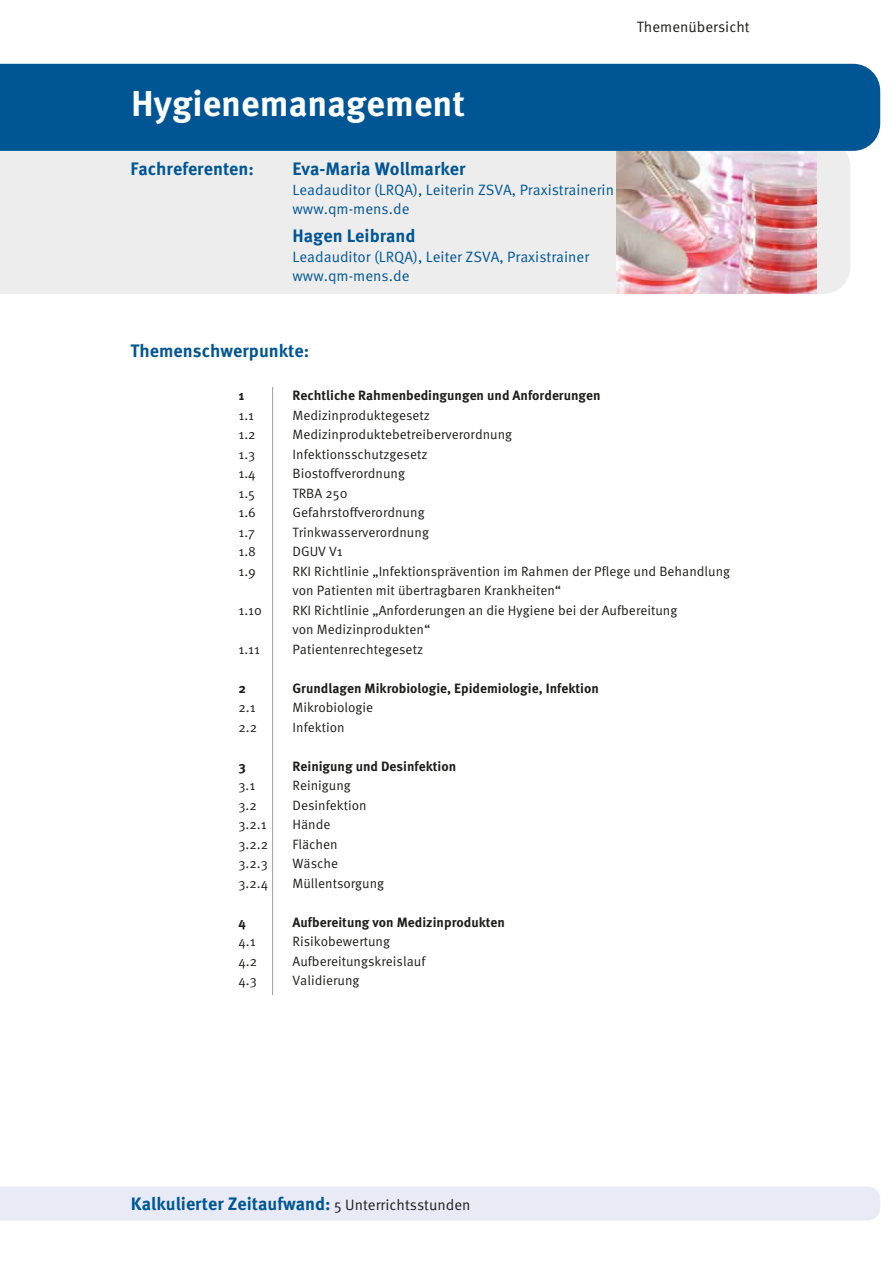
<style>
.page{position:relative;width:893px;height:1263px;background:#fff}
.page>*{position:absolute;margin:0;border:0;box-sizing:border-box;transform-origin:0 0}
.t1{font:700 36px "Meta OT";color:#fff}
.t2{font:700 18px "Meta OT";color:#005694}
.t3{font:15px/19.5px "Meta OT Norm";color:#005694}
.t4{font:15px "Meta OT Norm";color:#1d1d1b}
.t5{font:13.5px/19.5px "Meta OT Norm";color:#1d1d1b}
.t6{font:700 13.5px "Meta OT";color:#1d1d1b}
.s1{font-family:"Meta OT Norm";font-weight:400;font-size:15px;color:#1d1d1b}
</style>
<div class="page">
<div style="left:0;top:151px;width:850px;height:143px;background:#ededed"></div>
<img style="left:617px;top:151px;width:199px;height:143px">
<div style="left:0;top:64px;width:880px;height:87px;background:#005694"></div>
<div style="left:0;top:1186px;width:880px;height:34px;background:#e8ebf5"></div>
<hr style="left:272px;top:387px;width:1px;height:608px;background:#9d9d9c">
<h1 class="t1" style="left:131px;top:81px;width:335px">Hygienemanagement</h1>
<h2 class="t2" style="left:130px;top:157px;width:125px">Fachreferenten:</h2>
<h2 class="t2" style="left:292px;top:157px;width:175px">Eva-Maria Wollmarker</h2>
<p class="t3" style="left:292px;top:180px;width:323px">Leadauditor (LRQA), Leiterin ZSVA, Praxistrainerin www.qm-mens.de</p>
<h2 class="t2" style="left:292px;top:224px;width:125px">Hagen Leibrand</h2>
<p class="t3" style="left:292px;top:247px;width:298px">Leadauditor (LRQA), Leiter ZSVA, Praxistrainer www.qm-mens.de</p>
<p class="t4" style="left:637px;top:18px;width:114px">Themenübersicht</p>
<h2 class="t2" style="left:130px;top:339px;width:180px">Themenschwerpunkte:</h2>
<p class="t6" style="left:238px;top:387px;width:7px">1</p>
<p class="t6" style="left:292px;top:387px;width:310px">Rechtliche Rahmenbedingungen und Anforderungen</p>
<p class="t5" style="left:238px;top:406px;width:17px">1.1</p>
<p class="t5" style="left:292px;top:406px;width:139px">Medizinproduktegesetz</p>
<p class="t5" style="left:238px;top:425px;width:19px">1.2</p>
<p class="t5" style="left:292px;top:425px;width:221px">Medizinproduktebetreiberverordnung</p>
<p class="t5" style="left:238px;top:445px;width:18px">1.3</p>
<p class="t5" style="left:292px;top:445px;width:137px">Infektionsschutzgesetz</p>
<p class="t5" style="left:238px;top:464px;width:19px">1.4</p>
<p class="t5" style="left:292px;top:464px;width:114px">Biostoffverordnung</p>
<p class="t5" style="left:238px;top:484px;width:18px">1.5</p>
<p class="t5" style="left:292px;top:484px;width:56px">TRBA 250</p>
<p class="t5" style="left:238px;top:503px;width:19px">1.6</p>
<p class="t5" style="left:292px;top:503px;width:134px">Gefahrstoffverordnung</p>
<p class="t5" style="left:238px;top:523px;width:18px">1.7</p>
<p class="t5" style="left:292px;top:523px;width:138px">Trinkwasserverordnung</p>
<p class="t5" style="left:238px;top:542px;width:19px">1.8</p>
<p class="t5" style="left:292px;top:542px;width:52px">DGUV V1</p>
<p class="t5" style="left:238px;top:562px;width:19px">1.9</p>
<p class="t5" style="left:292px;top:562px;width:439px">RKI Richtlinie „Infektionsprävention im Rahmen der Pflege und Behandlung von Patienten mit übertragbaren Krankheiten“</p>
<p class="t5" style="left:238px;top:601px;width:25px">1.10</p>
<p class="t5" style="left:292px;top:601px;width:386px">RKI Richtlinie „Anforderungen an die Hygiene bei der Aufbereitung von Medizinprodukten“</p>
<p class="t5" style="left:238px;top:640px;width:23px">1.11</p>
<p class="t5" style="left:292px;top:640px;width:132px">Patientenrechtegesetz</p>
<p class="t6" style="left:238px;top:680px;width:9px">2</p>
<p class="t6" style="left:292px;top:680px;width:308px">Grundlagen Mikrobiologie, Epidemiologie, Infektion</p>
<p class="t5" style="left:238px;top:698px;width:19px">2.1</p>
<p class="t5" style="left:292px;top:698px;width:82px">Mikrobiologie</p>
<p class="t5" style="left:238px;top:718px;width:20px">2.2</p>
<p class="t5" style="left:292px;top:718px;width:54px">Infektion</p>
<p class="t6" style="left:238px;top:758px;width:9px">3</p>
<p class="t6" style="left:292px;top:758px;width:165px">Reinigung und Desinfektion</p>
<p class="t5" style="left:238px;top:776px;width:18px">3.1</p>
<p class="t5" style="left:292px;top:776px;width:60px">Reinigung</p>
<p class="t5" style="left:238px;top:796px;width:20px">3.2</p>
<p class="t5" style="left:292px;top:796px;width:76px">Desinfektion</p>
<p class="t5" style="left:238px;top:815px;width:30px">3.2.1</p>
<p class="t5" style="left:292px;top:815px;width:40px">Hände</p>
<p class="t5" style="left:238px;top:835px;width:31px">3.2.2</p>
<p class="t5" style="left:292px;top:835px;width:47px">Flächen</p>
<p class="t5" style="left:238px;top:854px;width:31px">3.2.3</p>
<p class="t5" style="left:292px;top:854px;width:47px">Wäsche</p>
<p class="t5" style="left:238px;top:874px;width:31px">3.2.4</p>
<p class="t5" style="left:292px;top:874px;width:93px">Müllentsorgung</p>
<p class="t6" style="left:238px;top:914px;width:9px">4</p>
<p class="t6" style="left:292px;top:914px;width:214px">Aufbereitung von Medizinprodukten</p>
<p class="t5" style="left:238px;top:932px;width:19px">4.1</p>
<p class="t5" style="left:292px;top:932px;width:99px">Risikobewertung</p>
<p class="t5" style="left:238px;top:952px;width:20px">4.2</p>
<p class="t5" style="left:292px;top:952px;width:134px">Aufbereitungskreislauf</p>
<p class="t5" style="left:238px;top:971px;width:20px">4.3</p>
<p class="t5" style="left:292px;top:971px;width:68px">Validierung</p>
<h2 class="t2" style="left:131px;top:1192px;width:341px">Kalkulierter Zeitaufwand: <span class="s1">5 Unterrichtsstunden</span></h2>
</div>
